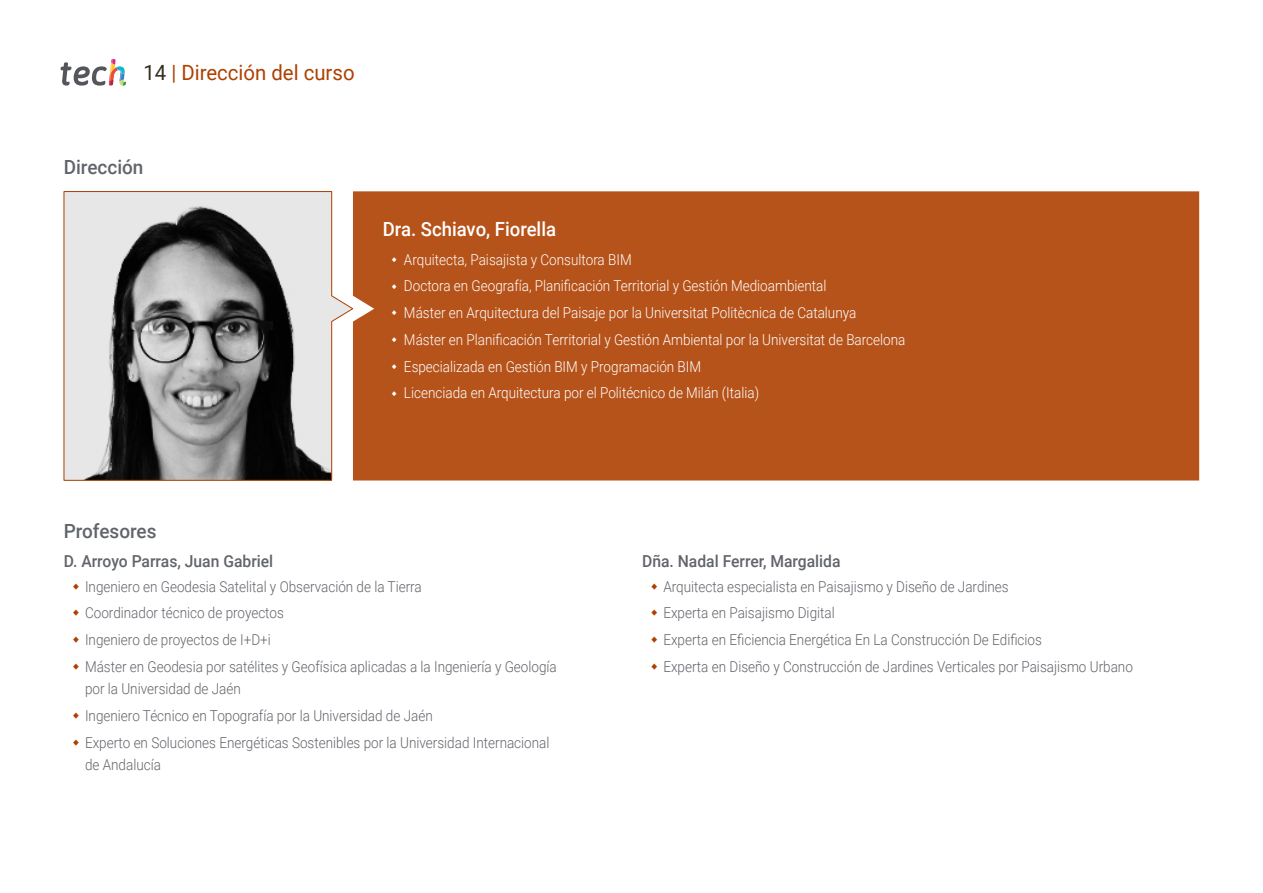
<style>
.page{position:relative;width:1263px;height:893px;background:#fff}
.page>*{position:absolute;margin:0;border:0;box-sizing:border-box;transform-origin:0 0}
.t1{font:21px "Roboto";color:#ae4000}
.t2{font:500 19.5px "Roboto";color:#fff;scale:.95 1}
.t3{font:500 19.5px "Roboto";color:#61646a}
.t4{font:500 16.5px "Roboto";color:#61646a;scale:.95 1}
.t5{font:300 15px/26.7px "Roboto";color:#61646a;scale:.9 1}
.t6{font:300 15px/26.7px "Roboto";color:#fff;scale:.9 1}
.s1{color:#312e20}
</style>
<div class="page">
<svg style="left:61px;top:59px;width:65px;height:27px"></svg>
<div style="left:353px;top:191px;width:846px;height:289px;background:#b6531a"></div>
<svg style="left:64px;top:191px;width:289px;height:290px;background:#9d9c9b"></svg>
<svg style="left:392px;top:257px;width:5px;height:5px"></svg>
<svg style="left:392px;top:284px;width:5px;height:5px"></svg>
<svg style="left:392px;top:310px;width:5px;height:5px"></svg>
<svg style="left:392px;top:337px;width:5px;height:5px"></svg>
<svg style="left:392px;top:364px;width:5px;height:5px"></svg>
<svg style="left:392px;top:391px;width:5px;height:5px"></svg>
<h1 class="t1" style="left:144px;top:57px;width:213px"><span class="s1">14</span> | Dirección del curso</h1>
<h2 class="t3" style="left:64px;top:154px;width:81px">Dirección</h2>
<h2 class="t2" style="left:383px;top:215px;width:184px">Dra. Schiavo, Fiorella</h2>
<p class="t6" style="left:404px;top:245px;width:559px">Arquitecta, Paisajista y Consultora BIM<br>Doctora en Geografía, Planificación Territorial y Gestión Medioambiental<br>Máster en Arquitectura del Paisaje por la Universitat Politècnica de Catalunya<br>Máster en Planificación Territorial y Gestión Ambiental por la Universitat de Barcelona Especializada en Gestión BIM y Programación BIM<br>Licenciada en Arquitectura por el Politécnico de Milán (Italia)</p>
<h2 class="t3" style="left:64px;top:517px;width:94px">Profesores</h2>
<p class="t4" style="left:64px;top:550px;width:222px">D. Arroyo Parras, Juan Gabriel</p>
<p class="t5" style="left:85px;top:572px;width:526px">Ingeniero en Geodesia Satelital y Observación de la Tierra<br>Coordinador técnico de proyectos<br>Ingeniero de proyectos de I+D+i<br>Máster en Geodesia por satélites y Geofísica aplicadas a la Ingeniería y Geología</p>
<p class="t5" style="left:85px;top:675px;width:518px">por la Universidad de Jaén<br>Ingeniero Técnico en Topografía por la Universidad de Jaén<br>Experto en Soluciones Energéticas Sostenibles por la Universidad Internacional</p>
<p class="t5" style="left:85px;top:751px;width:86px">de Andalucía</p>
<p class="t4" style="left:642px;top:550px;width:210px">Dña. Nadal Ferrer, Margalida</p>
<p class="t5" style="left:663px;top:572px;width:523px">Arquitecta especialista en Paisajismo y Diseño de Jardines<br>Experta en Paisajismo Digital<br>Experta en Eficiencia Energética En La Construcción De Edificios<br>Experta en Diseño y Construcción de Jardines Verticales por Paisajismo Urbano</p>
</div>
